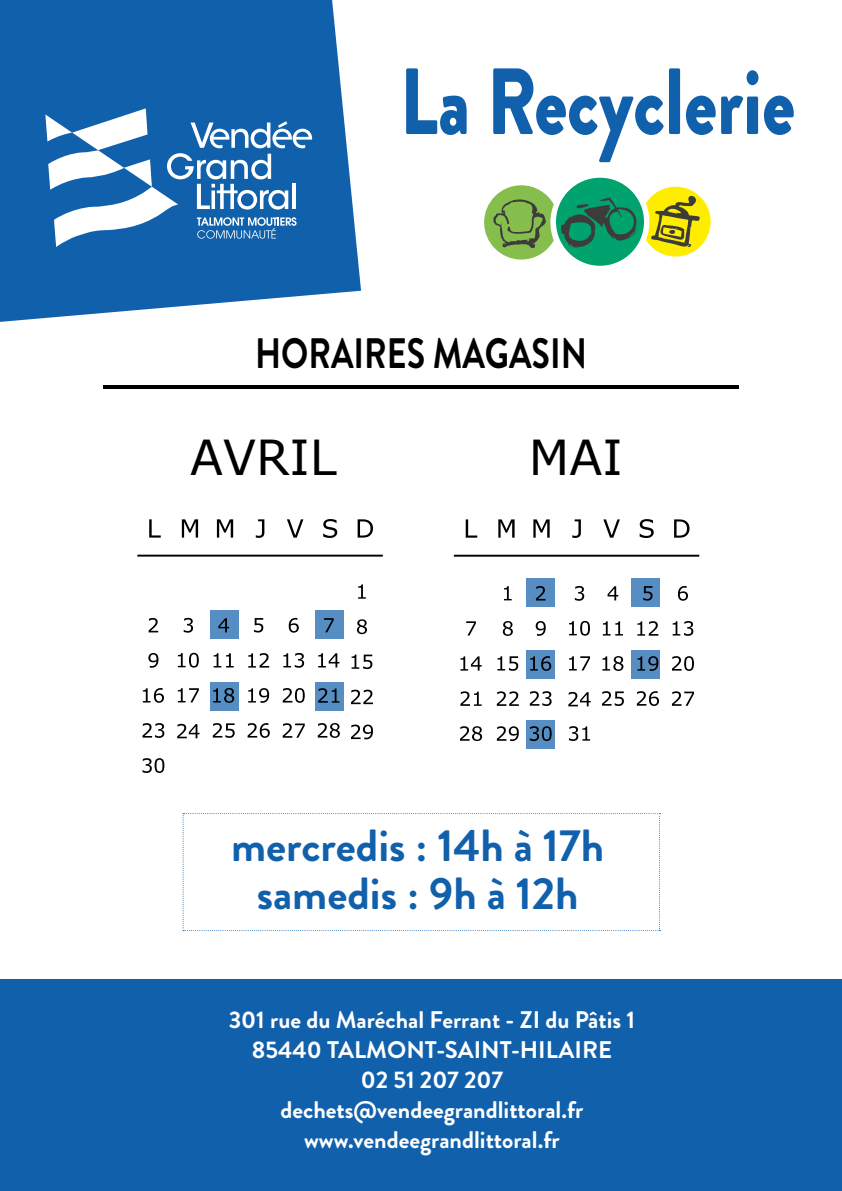
<style>
.page{position:relative;width:842px;height:1191px;background:#fff}
.page>*{position:absolute;margin:0;border:0;box-sizing:border-box;transform-origin:0 0}
.t1{font:900 93.8px "Brandon Grotesque";color:#1160ab;scale:.8 1}
.t2{font:48.2px "Verdana";color:#000}
.t3{font:700 45px/47.8px "Brandon Grotesque";color:#1160ab;text-align:center}
.t4{font:700 42.5px "Brandon Grotesque";color:#000;scale:.8 1}
.t5{font:700 24px/30px "Brandon Grotesque";color:#fff;text-align:center}
</style>
<div class="page">
<svg style="left:0;top:0;width:361px;height:322px;background:#2c72b4"></svg>
<svg style="left:45px;top:108px;width:267px;height:139px"></svg>
<div style="left:210px;top:610px;width:29px;height:29px;background:#568ec3"></div>
<div style="left:556px;top:178px;width:88px;height:88px;background:#00a26d;border-radius:50%"></div>
<svg style="left:484px;top:185px;width:153px;height:74px"></svg>
<svg style="left:646px;top:187px;width:65px;height:69px"></svg>
<div style="left:0;top:979px;width:842px;height:212px;background:#1160ab"></div>
<svg style="left:659px;top:813px;width:1px;height:118px"></svg>
<svg style="left:183px;top:813px;width:475px;height:118px"></svg>
<hr style="left:103px;top:385px;width:636px;height:3px;background:#000">
<div style="left:315px;top:610px;width:29px;height:29px;background:#568ec3"></div>
<div style="left:210px;top:682px;width:29px;height:29px;background:#568ec3"></div>
<div style="left:315px;top:682px;width:29px;height:29px;background:#568ec3"></div>
<div style="left:527px;top:578px;width:28px;height:29px;background:#568ec3"></div>
<div style="left:631px;top:578px;width:29px;height:29px;background:#568ec3"></div>
<div style="left:527px;top:650px;width:28px;height:28px;background:#568ec3"></div>
<div style="left:631px;top:650px;width:29px;height:28px;background:#568ec3"></div>
<div style="left:526px;top:720px;width:28px;height:28px;background:#568ec3"></div>
<svg style="left:149px;top:519px;width:12px;height:18px"></svg>
<svg style="left:182px;top:519px;width:16px;height:18px"></svg>
<svg style="left:217px;top:519px;width:16px;height:18px"></svg>
<svg style="left:256px;top:519px;width:8px;height:19px"></svg>
<svg style="left:287px;top:519px;width:16px;height:18px"></svg>
<svg style="left:323px;top:519px;width:14px;height:19px"></svg>
<svg style="left:358px;top:519px;width:15px;height:18px"></svg>
<svg style="left:358px;top:584px;width:8px;height:14px"></svg>
<svg style="left:149px;top:618px;width:9px;height:14px"></svg>
<svg style="left:184px;top:618px;width:9px;height:14px"></svg>
<svg style="left:218px;top:618px;width:11px;height:14px"></svg>
<svg style="left:289px;top:618px;width:10px;height:14px"></svg>
<svg style="left:324px;top:618px;width:10px;height:14px"></svg>
<svg style="left:357px;top:619px;width:10px;height:15px"></svg>
<svg style="left:148px;top:653px;width:10px;height:14px"></svg>
<svg style="left:178px;top:653px;width:21px;height:14px"></svg>
<svg style="left:214px;top:653px;width:20px;height:14px"></svg>
<svg style="left:248px;top:653px;width:21px;height:14px"></svg>
<svg style="left:283px;top:653px;width:21px;height:14px"></svg>
<svg style="left:318px;top:653px;width:21px;height:14px"></svg>
<svg style="left:352px;top:654px;width:20px;height:15px"></svg>
<svg style="left:143px;top:688px;width:21px;height:15px"></svg>
<svg style="left:178px;top:688px;width:21px;height:14px"></svg>
<svg style="left:213px;top:688px;width:21px;height:15px"></svg>
<svg style="left:248px;top:688px;width:21px;height:15px"></svg>
<svg style="left:283px;top:688px;width:22px;height:15px"></svg>
<svg style="left:318px;top:688px;width:21px;height:14px"></svg>
<svg style="left:351px;top:689px;width:22px;height:15px"></svg>
<svg style="left:142px;top:723px;width:22px;height:15px"></svg>
<svg style="left:177px;top:724px;width:23px;height:14px"></svg>
<svg style="left:213px;top:723px;width:22px;height:15px"></svg>
<svg style="left:248px;top:723px;width:22px;height:15px"></svg>
<svg style="left:283px;top:723px;width:22px;height:14px"></svg>
<svg style="left:318px;top:723px;width:22px;height:15px"></svg>
<svg style="left:351px;top:724px;width:22px;height:15px"></svg>
<svg style="left:142px;top:758px;width:22px;height:15px"></svg>
<hr style="left:137px;top:554px;width:246px;height:2px;background:#000">
<svg style="left:254px;top:618px;width:9px;height:14px"></svg>
<svg style="left:466px;top:519px;width:11px;height:18px"></svg>
<svg style="left:498px;top:519px;width:17px;height:18px"></svg>
<svg style="left:533px;top:519px;width:17px;height:18px"></svg>
<svg style="left:572px;top:519px;width:9px;height:19px"></svg>
<svg style="left:603px;top:519px;width:17px;height:18px"></svg>
<svg style="left:640px;top:519px;width:14px;height:19px"></svg>
<svg style="left:674px;top:519px;width:15px;height:18px"></svg>
<svg style="left:504px;top:586px;width:8px;height:14px"></svg>
<svg style="left:536px;top:586px;width:9px;height:14px"></svg>
<svg style="left:575px;top:586px;width:9px;height:15px"></svg>
<svg style="left:608px;top:586px;width:10px;height:14px"></svg>
<svg style="left:678px;top:586px;width:10px;height:15px"></svg>
<svg style="left:466px;top:621px;width:10px;height:14px"></svg>
<svg style="left:503px;top:621px;width:10px;height:15px"></svg>
<svg style="left:536px;top:621px;width:10px;height:15px"></svg>
<svg style="left:569px;top:621px;width:21px;height:14px"></svg>
<svg style="left:603px;top:621px;width:20px;height:14px"></svg>
<svg style="left:637px;top:621px;width:21px;height:14px"></svg>
<svg style="left:673px;top:621px;width:20px;height:15px"></svg>
<svg style="left:460px;top:656px;width:22px;height:14px"></svg>
<svg style="left:497px;top:656px;width:21px;height:15px"></svg>
<svg style="left:530px;top:656px;width:21px;height:15px"></svg>
<svg style="left:569px;top:656px;width:21px;height:14px"></svg>
<svg style="left:602px;top:656px;width:21px;height:15px"></svg>
<svg style="left:637px;top:656px;width:21px;height:15px"></svg>
<svg style="left:672px;top:656px;width:22px;height:15px"></svg>
<svg style="left:460px;top:691px;width:22px;height:15px"></svg>
<svg style="left:497px;top:691px;width:22px;height:15px"></svg>
<svg style="left:530px;top:691px;width:22px;height:15px"></svg>
<svg style="left:568px;top:692px;width:23px;height:14px"></svg>
<svg style="left:602px;top:691px;width:22px;height:15px"></svg>
<svg style="left:637px;top:691px;width:22px;height:15px"></svg>
<svg style="left:672px;top:691px;width:22px;height:15px"></svg>
<svg style="left:460px;top:726px;width:22px;height:15px"></svg>
<svg style="left:497px;top:726px;width:22px;height:15px"></svg>
<svg style="left:530px;top:726px;width:22px;height:15px"></svg>
<hr style="left:454px;top:555px;width:245px;height:1px;background:#000">
<svg style="left:643px;top:586px;width:9px;height:14px"></svg>
<svg style="left:569px;top:726px;width:21px;height:15px"></svg>
<h1 class="t1" style="left:400px;top:35px;width:496px">La Recyclerie</h1>
<h3 class="t4" style="left:255px;top:323px;width:416px">HORAIRES MAGASIN</h3>
<h2 class="t2" style="left:190px;top:424px;width:148px">AVRIL</h2>
<h2 class="t2" style="left:529px;top:424px;width:95px">MAI</h2>
<h3 class="t3" style="left:231px;top:822px;width:374px">mercredis : 14h à 17h samedis : 9h à 12h</h3>
<p class="t5" style="left:229px;top:1005px;width:408px">301 rue du Maréchal Ferrant - ZI du Pâtis 1<br>85440 TALMONT-SAINT-HILAIRE<br>02 51 207 207 dechets@vendeegrandlittoral.fr www.vendeegrandlittoral.fr</p>
</div>
